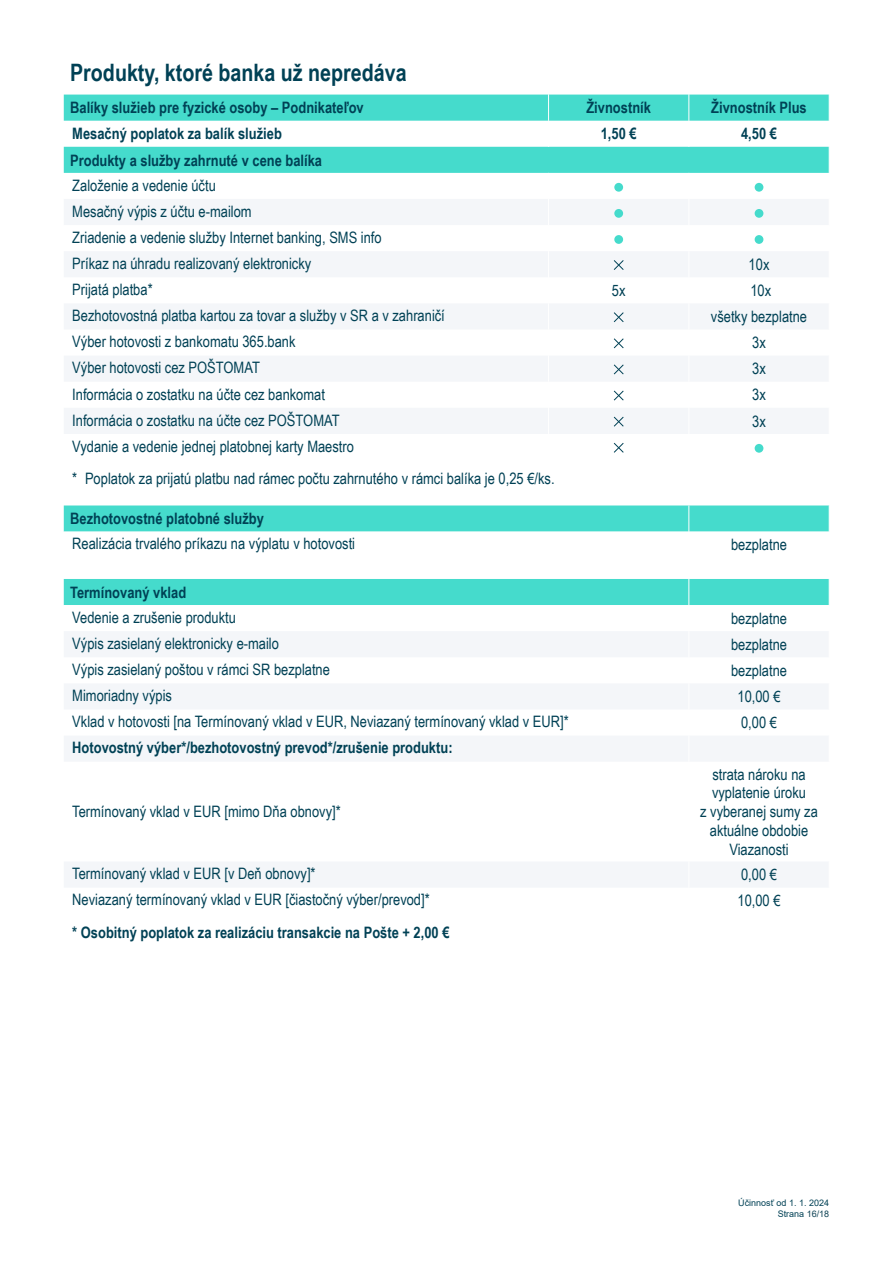
<style>
.page{position:relative;width:893px;height:1263px;background:#fff}
.page>*{position:absolute;margin:0;border:0;box-sizing:border-box;transform-origin:0 0}
.Nadpis{font:700 24px "Arial Narrow";color:#004155}
.Text_Tabulka{font:15.75px "Arial Narrow";color:#004155}
.Text_Tabulka-2{font:700 15.75px "Arial Narrow";color:#004155}
.t1{font:9px/10.8px "Arial";color:#004155;text-align:right}
.s1{color:#0e4254}
</style>
<div class="page">
<svg style="left:64px;top:95px;width:765px;height:78px;fill:#45dbcc"></svg>
<svg style="left:64px;top:199px;width:764px;height:235px;fill:#f4f6f9"></svg>
<svg style="left:548px;top:95px;width:1px;height:52px"></svg>
<svg style="left:688px;top:95px;width:1px;height:52px"></svg>
<svg style="left:548px;top:199px;width:1px;height:235px"></svg>
<svg style="left:688px;top:199px;width:1px;height:235px"></svg>
<svg style="left:829px;top:95px;width:1px;height:78px"></svg>
<div style="left:614px;top:183px;width:9px;height:9px;background:#45dbcc;border-radius:50%"></div>
<div style="left:755px;top:183px;width:8px;height:9px;background:#45dbcc;border-radius:50%"></div>
<div style="left:614px;top:209px;width:9px;height:9px;background:#45dbcc;border-radius:50%"></div>
<div style="left:755px;top:209px;width:8px;height:9px;background:#45dbcc;border-radius:50%"></div>
<div style="left:614px;top:235px;width:9px;height:9px;background:#45dbcc;border-radius:50%"></div>
<div style="left:755px;top:235px;width:8px;height:9px;background:#45dbcc;border-radius:50%"></div>
<svg style="left:613px;top:259px;width:12px;height:12px"></svg>
<svg style="left:613px;top:311px;width:12px;height:12px"></svg>
<svg style="left:613px;top:337px;width:12px;height:12px"></svg>
<svg style="left:613px;top:364px;width:12px;height:11px"></svg>
<svg style="left:613px;top:390px;width:12px;height:11px"></svg>
<svg style="left:613px;top:416px;width:12px;height:11px"></svg>
<svg style="left:613px;top:442px;width:11px;height:11px"></svg>
<div style="left:755px;top:444px;width:8px;height:9px;background:#45dbcc;border-radius:50%"></div>
<svg style="left:64px;top:505px;width:766px;height:27px;background:#4ddcce"></svg>
<div style="left:64px;top:862px;width:764px;height:25px;background:#f4f6f9"></div>
<svg style="left:64px;top:579px;width:766px;height:182px"></svg>
<svg style="left:688px;top:862px;width:1px;height:25px"></svg>
<p class="Nadpis" style="left:70px;top:55px;width:338px">Produkty, ktoré banka už nepredáva</p>
<p class="Text_Tabulka-2" style="left:70px;top:96px;width:295px">Balíky služieb pre fyzické osoby – Podnikateľov</p>
<p class="Text_Tabulka-2" style="left:586px;top:96px;width:66px">Živnostník</p>
<p class="Text_Tabulka-2" style="left:711px;top:96px;width:97px">Živnostník Plus</p>
<p class="Text_Tabulka-2" style="left:72px;top:121px;width:211px">Mesačný poplatok za balík služieb</p>
<p class="Text_Tabulka-2" style="left:601px;top:122px;width:37px">1,50 €</p>
<p class="Text_Tabulka-2" style="left:741px;top:122px;width:37px">4,50 €</p>
<p class="Text_Tabulka-2" style="left:70px;top:148px;width:253px">Produkty a služby zahrnuté v cene balíka</p>
<p class="Text_Tabulka" style="left:72px;top:174px;width:145px">Založenie a vedenie účtu</p>
<p class="Text_Tabulka" style="left:72px;top:200px;width:181px">Mesačný výpis z účtu e-mailom</p>
<p class="Text_Tabulka" style="left:72px;top:226px;width:311px">Zriadenie a vedenie služby Internet banking, SMS info</p>
<p class="Text_Tabulka" style="left:72px;top:252px;width:241px">Príkaz na úhradu realizovaný elektronicky</p>
<p class="Text_Tabulka" style="left:749px;top:253px;width:22px">10x</p>
<p class="Text_Tabulka" style="left:72px;top:278px;width:82px">Prijatá platba*</p>
<p class="Text_Tabulka" style="left:612px;top:279px;width:15px">5x</p>
<p class="Text_Tabulka" style="left:750px;top:279px;width:22px">10x</p>
<p class="Text_Tabulka" style="left:72px;top:304px;width:374px">Bezhotovostná platba kartou za tovar a služby v SR a v zahraničí</p>
<p class="Text_Tabulka" style="left:711px;top:305px;width:98px">všetky bezplatne</p>
<p class="Text_Tabulka" style="left:72px;top:330px;width:225px">Výber hotovosti z bankomatu 365.bank</p>
<p class="Text_Tabulka" style="left:752px;top:331px;width:15px">3x</p>
<p class="Text_Tabulka" style="left:72px;top:356px;width:189px">Výber hotovosti cez POŠTOMAT</p>
<p class="Text_Tabulka" style="left:752px;top:357px;width:15px">3x</p>
<p class="Text_Tabulka" style="left:72px;top:382px;width:254px">Informácia o zostatku na účte cez bankomat</p>
<p class="Text_Tabulka" style="left:752px;top:383px;width:15px">3x</p>
<p class="Text_Tabulka" style="left:72px;top:408px;width:269px">Informácia o zostatku na účte cez POŠTOMAT</p>
<p class="Text_Tabulka" style="left:752px;top:409px;width:15px">3x</p>
<p class="Text_Tabulka" style="left:72px;top:435px;width:283px">Vydanie a vedenie jednej platobnej karty Maestro</p>
<p class="Text_Tabulka" style="left:72px;top:467px;width:484px">* Poplatok za prijatú platbu nad rámec počtu zahrnutého v rámci balíka je 0,25 €/ks.</p>
<p class="Text_Tabulka-2" style="left:70px;top:507px;width:195px">Bezhotovostné platobné služby</p>
<p class="Text_Tabulka" style="left:72px;top:532px;width:284px">Realizácia trvalého príkazu na výplatu v hotovosti</p>
<p class="Text_Tabulka" style="left:731px;top:533px;width:58px">bezplatne</p>
<p class="Text_Tabulka-2" style="left:70px;top:580px;width:118px">Termínovaný vklad</p>
<p class="Text_Tabulka" style="left:72px;top:606px;width:165px">Vedenie a zrušenie produktu</p>
<p class="Text_Tabulka" style="left:731px;top:607px;width:58px">bezplatne</p>
<p class="Text_Tabulka" style="left:72px;top:632px;width:208px">Výpis zasielaný elektronicky e-mailo</p>
<p class="Text_Tabulka" style="left:731px;top:633px;width:58px">bezplatne</p>
<p class="Text_Tabulka" style="left:72px;top:658px;width:259px">Výpis zasielaný poštou v rámci SR bezplatne</p>
<p class="Text_Tabulka" style="left:731px;top:659px;width:58px">bezplatne</p>
<p class="Text_Tabulka" style="left:72px;top:684px;width:101px">Mimoriadny výpis</p>
<p class="Text_Tabulka" style="left:737px;top:685px;width:45px">10,00 €</p>
<p class="Text_Tabulka" style="left:72px;top:710px;width:498px">Vklad v hotovosti [na Termínovaný vklad v EUR, Neviazaný termínovaný vklad v EUR]*</p>
<p class="Text_Tabulka" style="left:741px;top:711px;width:37px">0,00 €</p>
<p class="Text_Tabulka-2" style="left:72px;top:736px;width:382px">Hotovostný výber*/bezhotovostný prevod*/zrušenie produktu:</p>
<p class="Text_Tabulka" style="left:72px;top:800px;width:270px">Termínovaný vklad v EUR [mimo Dňa obnovy]*</p>
<p class="Text_Tabulka" style="left:712px;top:762px;width:95px">strata nároku na</p>
<p class="Text_Tabulka" style="left:712px;top:781px;width:96px">vyplatenie úroku</p>
<p class="Text_Tabulka" style="left:700px;top:800px;width:119px">z vyberanej sumy za</p>
<p class="Text_Tabulka" style="left:710px;top:819px;width:100px">aktuálne obdobie</p>
<p class="Text_Tabulka" style="left:729px;top:838px;width:61px">Viazanosti</p>
<p class="Text_Tabulka" style="left:72px;top:862px;width:245px">Termínovaný vklad v EUR [v Deň obnovy]*</p>
<p class="Text_Tabulka" style="left:741px;top:863px;width:37px">0,00 €</p>
<p class="Text_Tabulka" style="left:72px;top:888px;width:359px">Neviazaný termínovaný vklad v EUR [čiastočný výber/prevod]*</p>
<p class="Text_Tabulka" style="left:737px;top:889px;width:45px">10,00 €</p>
<p class="Text_Tabulka-2" style="left:72px;top:920px;width:379px">* Osobitný poplatok za realizáciu transakcie na Pošte + 2,00 €</p>
<p class="t1" style="left:738px;top:1197px;width:93px">Účinnosť od 1. 1. 2024<br>Strana <span class="s1">16/18</span></p>
</div>
